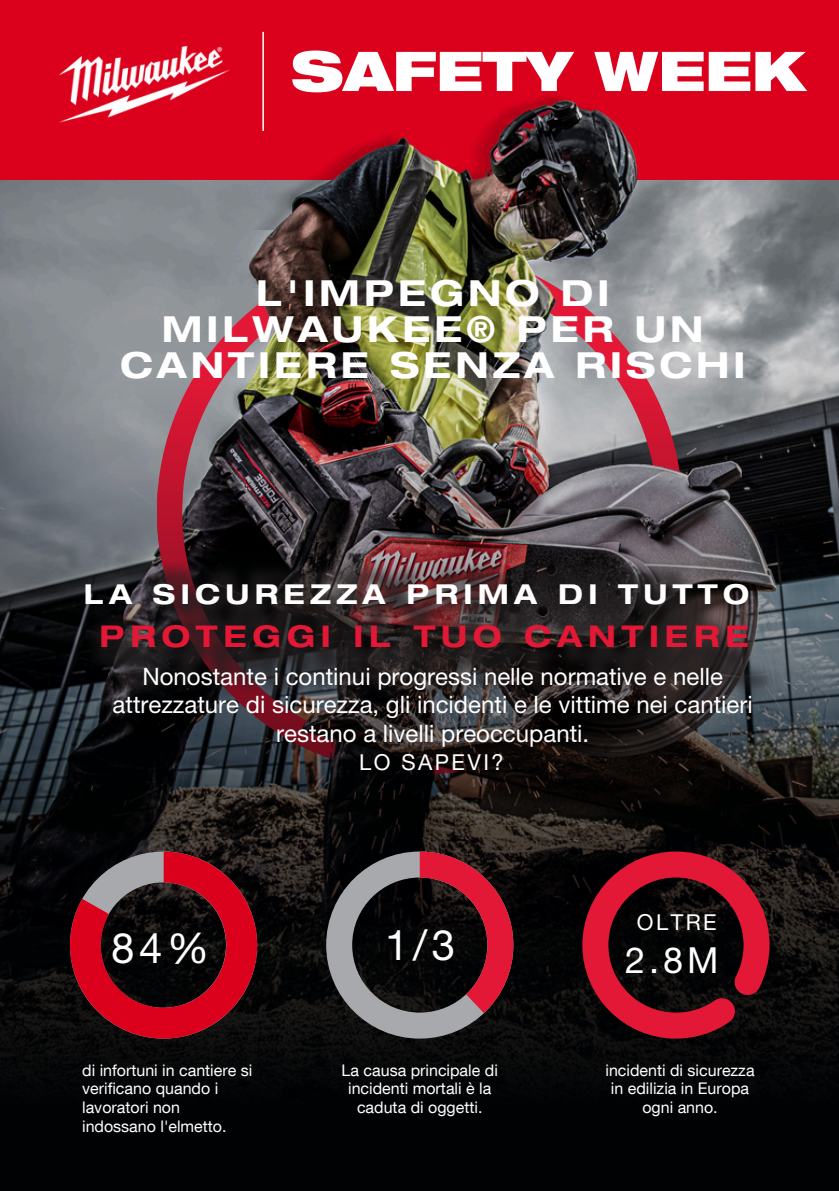
<style>
.page{position:relative;width:839px;height:1191px;background:#fff}
.page>*{position:absolute;margin:0;border:0;box-sizing:border-box;transform-origin:0 0}
.t1{font:900 expanded 54.8px "Helvetica Neue LTW1 G";color:#fff}
.t2{font:42px "Helvetica Neue LTW1 G";color:#fff}
.t3{font:700 expanded 36px/36px "Helvetica Neue LTW1 G";letter-spacing:.11em;color:#fff;text-align:center}
.t4{font:36px "Helvetica Neue LTW1 G";color:#fff}
.t5{font:700 expanded 30px "Helvetica Neue LTW1 G";letter-spacing:.195em;color:#e31836}
.t6{font:700 expanded 27.4px "Helvetica Neue LTW1 G";letter-spacing:.195em;color:#fff}
.t7{font:24px/28.4px "Helvetica Neue LTW1 G";color:#fff;text-align:center}
.t8{font:22px "Helvetica Neue LTW1 G";letter-spacing:.11em;color:#fff}
.t9{font:16px/18.6px "Helvetica Neue LT Com";color:#fff;text-align:center}
</style>
<div class="page">
<img style="left:0;top:230px;width:838px;height:140px">
<div style="left:0;top:0;width:838px;height:180px;background:#db011c"></div>
<img style="left:157px;top:249px;width:525px;height:121px">
<img style="left:0;top:370px;width:838px;height:821px">
<img style="left:86px;top:558px;width:667px;height:116px">
<img style="left:0;top:31px;width:838px;height:199px">
<img style="left:53px;top:46px;width:183px;height:86px">
<hr style="left:262px;top:32px;width:2px;height:99px;background:#fff">
<img style="left:110px;top:582px;width:667px;height:116px">
<svg style="left:70px;top:852px;width:187px;height:187px;background:#61121c"></svg>
<svg style="left:326px;top:852px;width:187px;height:187px;background:#4d3035"></svg>
<svg style="left:582px;top:852px;width:187px;height:187px;background:#580e19"></svg>
<p class="t1" style="left:291px;top:52px;width:516px">SAFETY WEEK</p>
<p class="t3" style="left:120px;top:281px;width:626px">L'IMPEGNO DI<br>MILWAUKEE® PER UN<br>CANTIERE SENZA RISCHI</p>
<h1 class="t6" style="left:84px;top:585px;width:666px">LA SICUREZZA PRIMA DI TUTTO</h1>
<p class="t5" style="left:99px;top:626px;width:651px">PROTEGGI IL TUO CANTIERE</p>
<p class="t7" style="left:112px;top:665px;width:641px">Nonostante i continui progressi nelle normative e nelle attrezzature di sicurezza, gli incidenti e le vittime nei cantieri restano a livelli preoccupanti.</p>
<p class="t8" style="left:359px;top:754px;width:146px">LO SAPEVI?</p>
<p class="t2" style="left:111px;top:933px;width:100px">84%</p>
<p class="t2" style="left:385px;top:930px;width:72px">1/3</p>
<p class="t8" style="left:636px;top:914px;width:81px">OLTRE</p>
<h3 class="t4" style="left:625px;top:947px;width:95px">2.8M</h3>
<h5 class="t9" style="left:82px;top:1063px;width:172px;text-align:left">di infortuni in cantiere si verificano quando i lavoratori non indossano l'elmetto.</h5>
<h5 class="t9" style="left:341px;top:1063px;width:158px">La causa principale di incidenti mortali è la caduta di oggetti.</h5>
<p class="t9" style="left:605px;top:1063px;width:151px">incidenti di sicurezza in edilizia in Europa ogni anno.</p>
</div>
